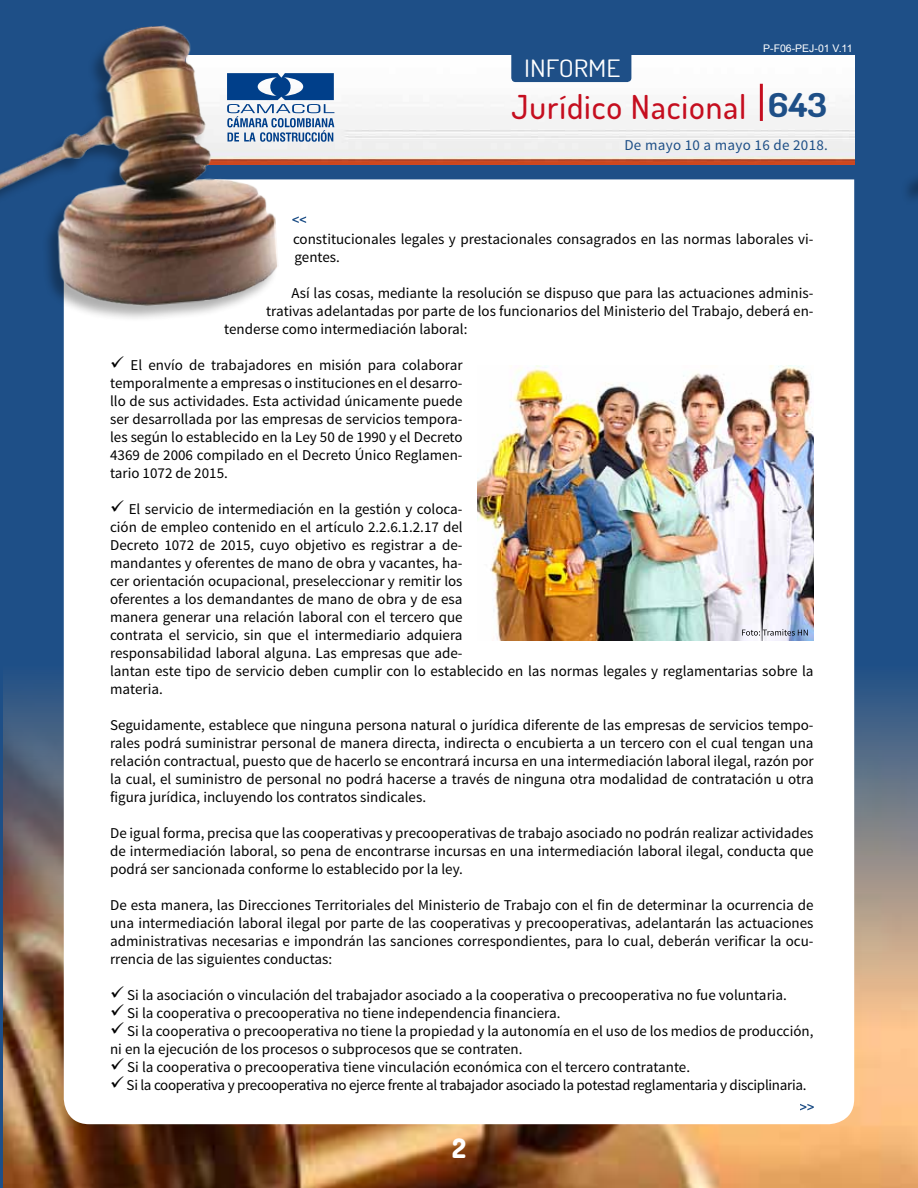
<style>
.page{position:relative;width:918px;height:1188px;background:#1e4f87}
.page>*{position:absolute;margin:0;border:0;box-sizing:border-box;transform-origin:0 0}
.t1{font:500 33px "Dosis";letter-spacing:.03em;color:#c50e1f}
.t2{font:800 27px "Dosis";color:#fff}
.t3{font:24px "Dosis";color:#fff;scale:1.14 1}
.t4{font:15px/18px "Source Sans Pro";color:#000;text-align:justify}
.t5{font:15px "Source Sans Pro";letter-spacing:-.02em;color:#000}
.t6{font:15px "Source Sans Pro";letter-spacing:.02em;color:#1e4f87}
.t7{font:10.5px "Arial";color:#fff}
.s1{font-weight:700;color:#1e4f87}
</style>
<div class="page">
<img style="left:4px;top:665px;width:914px;height:523px">
<div style="left:64px;top:179px;width:790px;height:945px;background:#fff"></div>
<img style="left:281px;top:55px;width:573px;height:109px">
<div style="left:511px;top:37px;width:120px;height:45px;background:#1e4f87;border-radius:4px"></div>
<hr style="left:760px;top:84px;width:3px;height:37px;background:#c50e1f">
<div style="left:0;top:26px;width:278px;height:297px;background:#000;opacity:.32"></div>
<img style="left:0;top:25px;width:281px;height:291px">
<svg style="left:227px;top:73px;width:107px;height:69px"></svg>
<svg style="left:292px;top:216px;width:14px;height:7px"></svg>
<svg style="left:800px;top:1104px;width:14px;height:6px"></svg>
<img style="left:477px;top:366px;width:337px;height:274px">
<svg style="left:742px;top:629px;width:66px;height:7px"></svg>
<h3 class="t3" style="left:524px;top:53px;width:86px">INFORME</h3>
<p class="t7" style="left:763px;top:42px;width:91px">P-F06-PEJ-01 V.11</p>
<h1 class="t1" style="left:512px;top:85px;width:317px">Jurídico Nacional <span class="s1">643</span></h1>
<p class="t6" style="left:624px;top:136px;width:205px">De mayo 10 a mayo 16 de 2018.</p>
<p class="t4" style="left:293px;top:231px;width:522px">constitucionales legales y prestacionales consagrados en las normas laborales vi&shy;gentes.</p>
<p class="t4" style="left:292px;top:285px;width:523px">Así las cosas, mediante la resolución se dispuso que para las actuaciones adminis-</p>
<p class="t4" style="left:266px;top:303px;width:549px">trativas adelantadas por parte de los funcionarios del Ministerio del Trabajo, deberá en-</p>
<p class="t4" style="left:224px;top:321px;width:245px">tenderse como intermediación laboral:</p>
<p class="t4" style="left:110px;top:357px;width:354px">✓ El envío de trabajadores en misión para colaborar temporalmente a empresas o instituciones en el desarro&shy;llo de sus actividades. Esta actividad únicamente puede ser desarrollada por las empresas de servicios tempora&shy;les según lo establecido en la Ley 50 de 1990 y el Decreto 4369 de 2006 compilado en el Decreto Único Reglamen&shy;tario 1072 de 2015.</p>
<p class="t4" style="left:110px;top:501px;width:705px;text-align:left">✓ El servicio de intermediación en la gestión y coloca-<br>ción de empleo contenido en el artículo 2.2.6.1.2.17 del<br>Decreto 1072 de 2015, cuyo objetivo es registrar a de-<br>mandantes y oferentes de mano de obra y vacantes, ha-<br>cer orientación ocupacional, preseleccionar y remitir los<br>oferentes a los demandantes de mano de obra y de esa<br>manera generar una relación laboral con el tercero que<br>contrata el servicio, sin que el intermediario adquiera<br>responsabilidad laboral alguna. Las empresas que ade-<br>lantan este tipo de servicio deben cumplir con lo establecido en las normas legales y reglamentarias sobre la materia.</p>
<p class="t4" style="left:110px;top:717px;width:705px">Seguidamente, establece que ninguna persona natural o jurídica diferente de las empresas de servicios tempo&shy;rales podrá suministrar personal de manera directa, indirecta o encubierta a un tercero con el cual tengan una relación contractual, puesto que de hacerlo se encontrará incursa en una intermediación laboral ilegal, razón por la cual, el suministro de personal no podrá hacerse a través de ninguna otra modalidad de contratación u otra figura jurídica, incluyendo los contratos sindicales.</p>
<p class="t4" style="left:110px;top:825px;width:705px">De igual forma, precisa que las cooperativas y precooperativas de trabajo asociado no podrán realizar actividades de intermediación laboral, so pena de encontrarse incursas en una intermediación laboral ilegal, conducta que podrá ser sancionada conforme lo establecido por la ley.</p>
<p class="t4" style="left:110px;top:897px;width:705px">De esta manera, las Direcciones Territoriales del Ministerio de Trabajo con el fin de determinar la ocurrencia de una intermediación laboral ilegal por parte de las cooperativas y precooperativas, adelantarán las actuaciones administrativas necesarias e impondrán las sanciones correspondientes, para lo cual, deberán verificar la ocu&shy;rrencia de las siguientes conductas:</p>
<p class="t4" style="left:110px;top:987px;width:678px">✓ Si la asociación o vinculación del trabajador asociado a la cooperativa o precooperativa no fue voluntaria.</p>
<p class="t4" style="left:110px;top:1005px;width:452px">✓ Si la cooperativa o precooperativa no tiene independencia financiera.</p>
<p class="t4" style="left:110px;top:1023px;width:705px">✓ Si la cooperativa o precooperativa no tiene la propiedad y la autonomía en el uso de los medios de producción, ni en la ejecución de los procesos o subprocesos que se contraten.</p>
<p class="t4" style="left:110px;top:1059px;width:582px">✓ Si la cooperativa o precooperativa tiene vinculación económica con el tercero contratante.</p>
<p class="t5" style="left:110px;top:1076px;width:698px">✓ Si la cooperativa y precooperativa no ejerce frente al trabajador asociado la potestad reglamentaria y disciplinaria.</p>
<h2 class="t2" style="left:452px;top:1131px;width:15px">2</h2>
</div>
